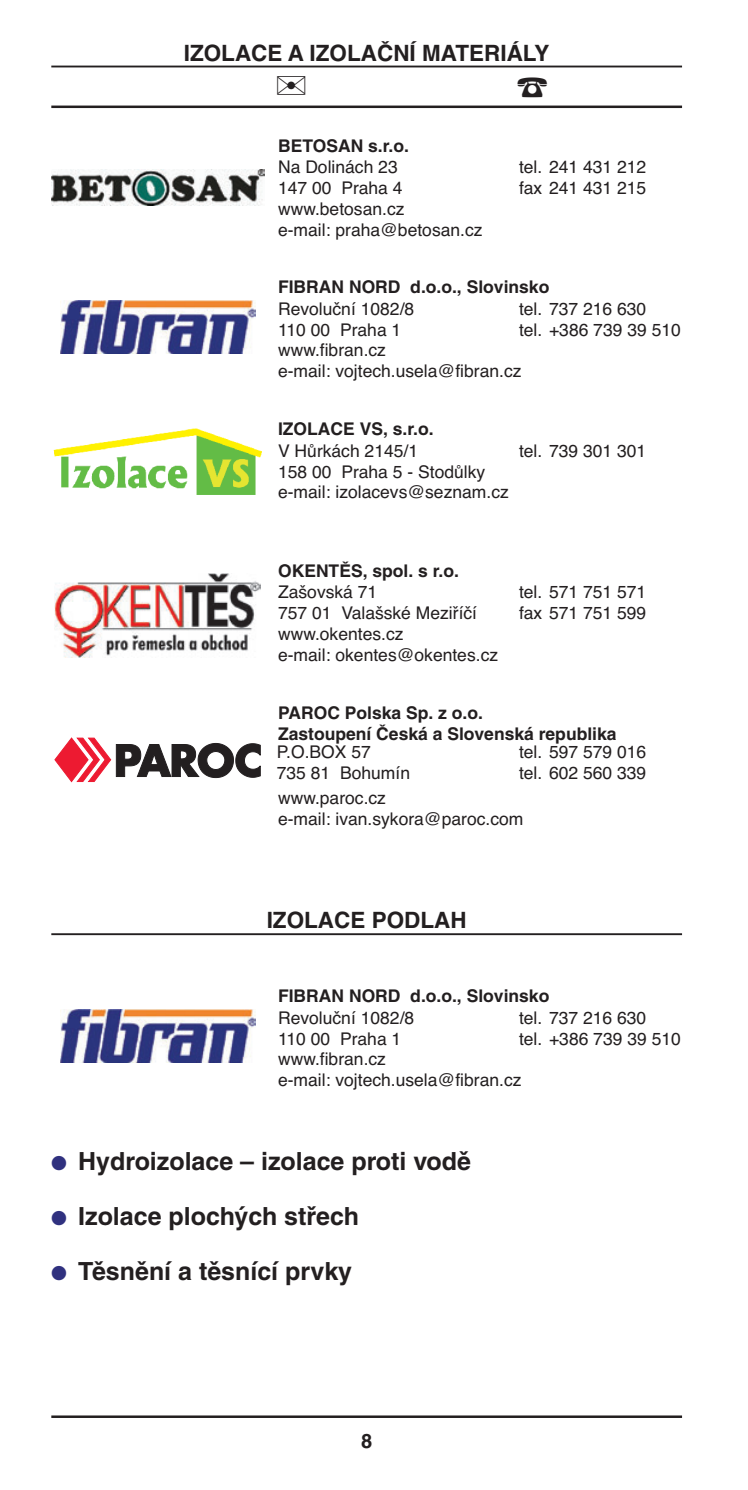
<style>
.page{position:relative;width:748px;height:1490px;background:#fff}
.page>*{position:absolute;margin:0;border:0;box-sizing:border-box;transform-origin:0 0}
.t1{font:700 25px "Helvetica CE";color:#231f20}
.t2{font:700 22.5px "Helvetica CE";color:#231f20}
.t3{font:700 20px "Helvetica CE";color:#231f20}
.t4{font:17.5px/20.8px "Helvetica CE";color:#231f20}
.t5{font:700 17.5px/21px "Helvetica CE";color:#231f20}
.s1{color:#30317f}
</style>
<div class="page">
<hr style="left:51px;top:66px;width:631px;height:1px;background:#231f20">
<hr style="left:51px;top:1415px;width:631px;height:2px;background:#231f20">
<img style="left:51px;top:169px;width:213px;height:37px">
<img style="left:60px;top:300px;width:196px;height:54px">
<img style="left:53px;top:428px;width:209px;height:67px">
<img style="left:55px;top:573px;width:205px;height:84px">
<svg style="left:54px;top:737px;width:207px;height:46px"></svg>
<hr style="left:51px;top:933px;width:631px;height:2px;background:#231f20">
<img style="left:60px;top:1009px;width:196px;height:53px">
<hr style="left:51px;top:106px;width:631px;height:2px;background:#231f20">
<p class="t2" style="left:184px;top:44px;width:367px">IZOLACE A IZOLAČNÍ MATERIÁLY</p>
<p class="t5" style="left:278px;top:136px;width:132px">BETOSAN s.r.o.</p>
<p class="t4" style="left:278px;top:158px;width:206px">Na Dolinách 23<br>147 00 Praha 4 www.betosan.cz<br>e-mail: praha@betosan.cz</p>
<p class="t4" style="left:519px;top:158px;width:129px">tel. 241 431 212 fax 241 431 215</p>
<p class="t5" style="left:278px;top:278px;width:273px">FIBRAN NORD d.o.o., Slovinsko</p>
<p class="t4" style="left:519px;top:300px;width:163px">tel. 737 216 630<br>tel. +386 739 39 510</p>
<p class="t4" style="left:278px;top:300px;width:245px">Revoluční 1082/8<br>110 00 Praha 1<br>www.fibran.cz<br>e-mail: vojtech.usela@fibran.cz</p>
<p class="t5" style="left:278px;top:420px;width:157px">IZOLACE VS, s.r.o.</p>
<p class="t4" style="left:278px;top:442px;width:142px">V Hůrkách 2145/1</p>
<p class="t4" style="left:519px;top:442px;width:129px">tel. 739 301 301</p>
<p class="t4" style="left:278px;top:463px;width:232px">158 00 Praha 5 - Stodůlky e-mail: izolacevs@seznam.cz</p>
<p class="t5" style="left:278px;top:562px;width:182px">OKENTĚS, spol. s r.o.</p>
<p class="t4" style="left:278px;top:583px;width:222px">Zašovská 71<br>757 01 Valašské Meziříčí www.okentes.cz<br>e-mail: okentes@okentes.cz</p>
<p class="t4" style="left:519px;top:583px;width:129px">tel. 571 751 571 fax 571 751 599</p>
<p class="t5" style="left:278px;top:703px;width:340px">PAROC Polska Sp. z o.o.<br>Zastoupení Česká a Slovenská republika</p>
<p class="t4" style="left:519px;top:743px;width:129px">tel. 597 579 016 tel. 602 560 339</p>
<p class="t4" style="left:277px;top:743px;width:135px">P.O.BOX 57<br>735 81 Bohumín</p>
<p class="t4" style="left:278px;top:789px;width:247px">www.paroc.cz<br>e-mail: ivan.sykora@paroc.com</p>
<p class="t2" style="left:267px;top:911px;width:202px">IZOLACE PODLAH</p>
<p class="t5" style="left:278px;top:987px;width:273px">FIBRAN NORD d.o.o., Slovinsko</p>
<p class="t4" style="left:519px;top:1008px;width:163px">tel. 737 216 630<br>tel. +386 739 39 510</p>
<p class="t4" style="left:278px;top:1009px;width:245px">Revoluční 1082/8<br>110 00 Praha 1<br>www.fibran.cz<br>e-mail: vojtech.usela@fibran.cz</p>
<h1 class="t1" style="left:51px;top:1151px;width:421px"><span class="s1">●</span> Hydroizolace – izolace proti vodě</h1>
<h1 class="t1" style="left:51px;top:1206px;width:309px"><span class="s1">●</span> Izolace plochých střech</h1>
<h1 class="t1" style="left:51px;top:1261px;width:302px"><span class="s1">●</span> Těsnění a těsnící prvky</h1>
<p class="t3" style="left:361px;top:1433px;width:13px">8</p>
</div>
